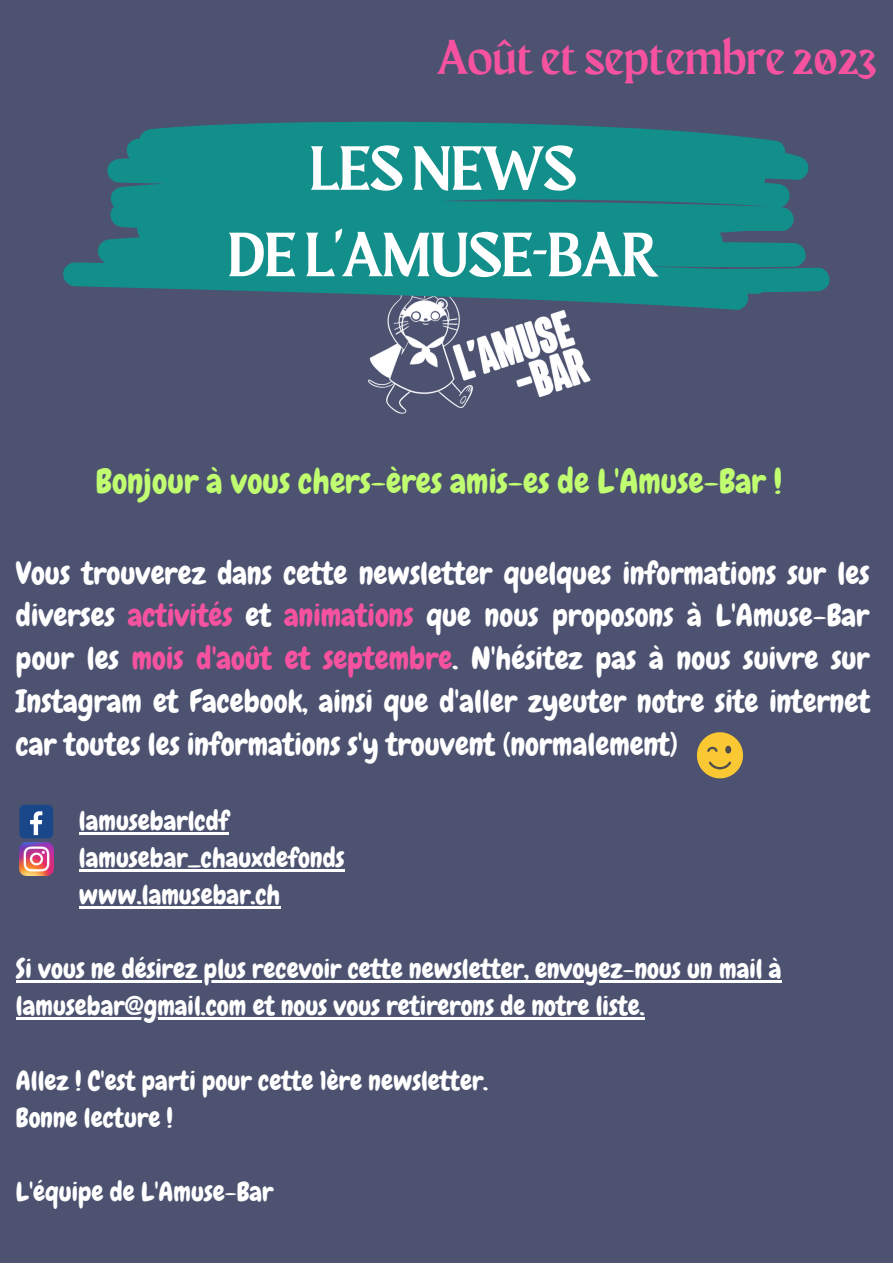
<style>
.page{position:relative;width:893px;height:1264px;background:#fff}
.page>*{position:absolute;margin:0;border:0;box-sizing:border-box;transform-origin:0 0}
.t1{font:62.55px "Maragsa Display";color:#fff}
.t2{font:48px "Maragsa Display";color:#f652a0}
.t3{font:34.05px "Chewy";color:#c0fd71}
.t4{font:31.05px/42.8px "Chewy";color:#fff;text-align:justify}
.t5{font:26.7px/37px "Chewy";color:#fff}
.s1{color:#f652a0}
</style>
<div class="page">
<div style="left:0;top:0;width:892px;height:1262px;background:#4c5270"></div>
<img style="left:368px;top:310px;width:223px;height:104px">
<svg style="left:63px;top:122px;width:766px;height:188px;fill:#128f8b"></svg>
<hr style="left:79px;top:832px;width:150px;height:2px;background:#fff">
<hr style="left:79px;top:869px;width:265px;height:2px;background:#fff">
<hr style="left:79px;top:906px;width:201px;height:2px;background:#fff">
<hr style="left:16px;top:980px;width:765px;height:2px;background:#fff">
<hr style="left:16px;top:1017px;width:230px;height:2px;background:#fff">
<hr style="left:246px;top:1017px;width:398px;height:2px;background:#fff">
<svg style="left:697px;top:732px;width:46px;height:46px"></svg>
<div style="left:19px;top:804px;width:34px;height:34px;background:#1a4789;border-radius:5px"></div>
<svg style="left:30px;top:811px;width:12px;height:24px"></svg>
<img style="left:19px;top:842px;width:34px;height:33px">
<p class="t2" style="left:437px;top:36px;width:441px">Août et septembre 2023</p>
<p class="t1" style="left:310px;top:141px;width:268px">LESNEWS</p>
<p class="t1" style="left:228px;top:228px;width:432px">DE L'AMUSE-BAR</p>
<p class="t3" style="left:96px;top:459px;width:687px">Bonjour à vous chers-ères amis-es de L'Amuse-Bar !</p>
<p class="t4" style="left:16px;top:551px;width:855px">Vous trouverez dans cette newsletter quelques informations sur les diverses <span class="s1">activités</span> et <span class="s1">animations</span> que nous proposons à L'Amuse-Bar pour les <span class="s1">mois d'août et septembre</span>. N'hésitez pas à nous suivre sur Instagram et Facebook, ainsi que d'aller zyeuter notre site internet car toutes les informations s'y trouvent (normalement)</p>
<p class="t5" style="left:79px;top:802px;width:151px">lamusebarlcdf</p>
<p class="t5" style="left:79px;top:839px;width:267px">lamusebar_chauxdefonds</p>
<p class="t5" style="left:79px;top:876px;width:203px">www.lamusebar.ch</p>
<p class="t5" style="left:16px;top:950px;width:767px">Si vous ne désirez plus recevoir cette newsletter, envoyez-nous un mail à lamusebar@gmail.com et nous vous retirerons de notre liste.</p>
<p class="t5" style="left:16px;top:1062px;width:473px">Allez ! C'est parti pour cette 1ère newsletter.</p>
<p class="t5" style="left:16px;top:1099px;width:159px">Bonne lecture !</p>
<p class="t5" style="left:16px;top:1173px;width:259px">L'équipe de L'Amuse-Bar</p>
</div>
